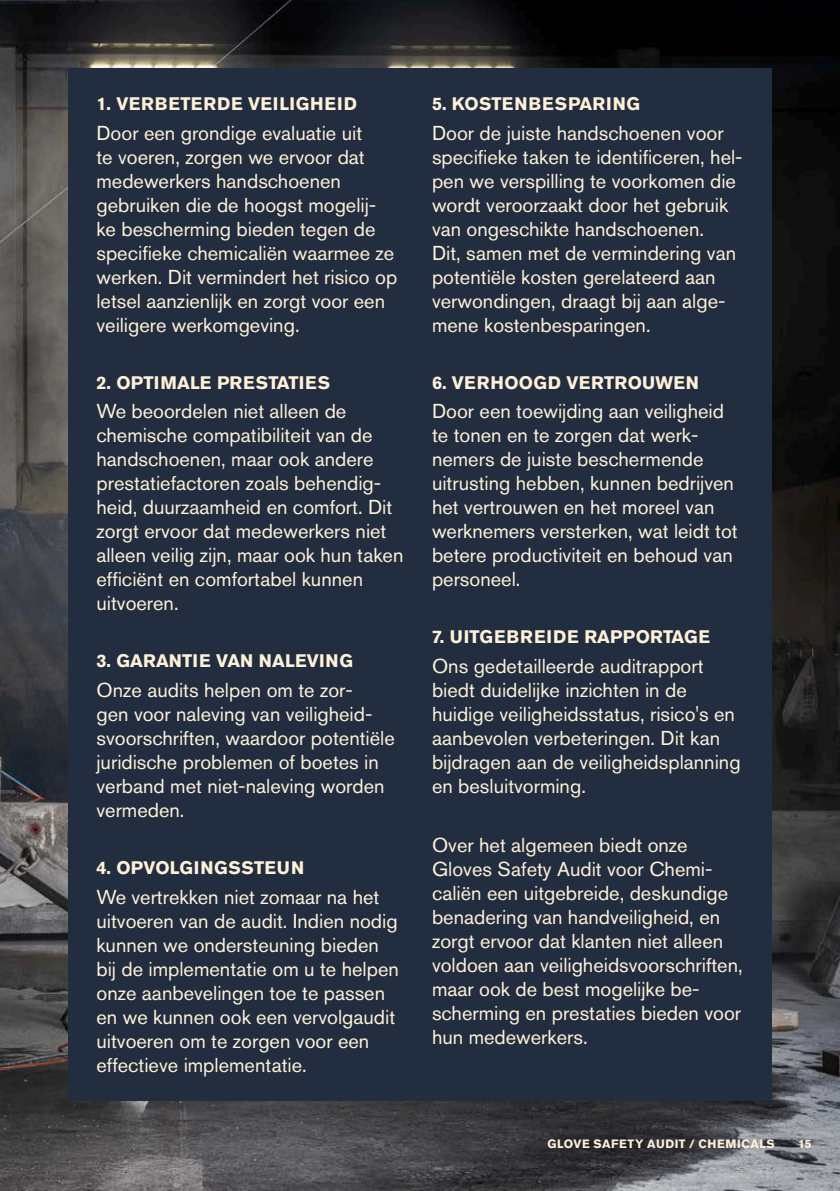
<style>
.page{position:relative;width:840px;height:1191px;background:#fff}
.page>*{position:absolute;margin:0;border:0;box-sizing:border-box;transform-origin:0 0}
.t1{font:20px/24px "Akzidenz Grotesk Pro";color:#fef1d9}
.t2{font:700 18px "Akzidenz Grotesk Pro";letter-spacing:.01em;color:#fef1d9}
.t3{font:700 18px "Akzidenz Grotesk Pro";letter-spacing:.03em;color:#fef1d9}
.t4{font:700 18px "Akzidenz Grotesk Pro";letter-spacing:.05em;color:#fef1d9}
.t5{font:700 18px "Akzidenz Grotesk Pro";letter-spacing:.04em;color:#fef1d9}
.t6{font:700 12px "Akzidenz Grotesk Pro";letter-spacing:.045em;color:#fef1d9}
</style>
<div class="page">
<img style="left:0;top:0;width:839px;height:1191px">
<div style="left:68px;top:68px;width:703px;height:1032px;background:#222d3f"></div>
<div style="left:405px;top:54px;width:29px;height:28px;border:1px solid #ed0277;border-radius:50%"></div>
<p class="t4" style="left:96px;top:92px;width:262px">1. VERBETERDE VEILIGHEID</p>
<p class="t1" style="left:96px;top:120px;width:302px">Door een grondige evaluatie uit<br>te voeren, zorgen we ervoor dat medewerkers handschoenen gebruiken die de hoogst mogelij&shy;ke bescherming bieden tegen de specifieke chemicaliën waarmee ze werken. Dit vermindert het risico op letsel aanzienlijk en zorgt voor een veiligere werkomgeving.</p>
<p class="t2" style="left:96px;top:370px;width:235px">2. OPTIMALE PRESTATIES</p>
<p class="t1" style="left:96px;top:399px;width:308px">We beoordelen niet alleen de chemische compatibiliteit van de handschoenen, maar ook andere prestatiefactoren zoals behendig&shy;heid, duurzaamheid en comfort. Dit zorgt ervoor dat medewerkers niet alleen veilig zijn, maar ook hun taken efficiënt en comfortabel kunnen uitvoeren.</p>
<p class="t2" style="left:96px;top:649px;width:258px">3. GARANTIE VAN NALEVING</p>
<p class="t1" style="left:96px;top:678px;width:299px">Onze audits helpen om te zor-<br>gen voor naleving van veiligheid&shy;svoorschriften, waardoor potentiële juridische problemen of boetes in verband met niet-naleving worden vermeden.</p>
<p class="t2" style="left:96px;top:856px;width:209px">4. OPVOLGINGSSTEUN</p>
<p class="t1" style="left:96px;top:884px;width:304px">We vertrekken niet zomaar na het uitvoeren van de audit. Indien nodig kunnen we ondersteuning bieden bij de implementatie om u te helpen onze aanbevelingen toe te passen en we kunnen ook een vervolgaudit uitvoeren om te zorgen voor een effectieve implementatie.</p>
<p class="t5" style="left:432px;top:92px;width:209px">5. KOSTENBESPARING</p>
<p class="t1" style="left:432px;top:120px;width:312px">Door de juiste handschoenen voor specifieke taken te identificeren, hel&shy;pen we verspilling te voorkomen die wordt veroorzaakt door het gebruik van ongeschikte handschoenen.<br>Dit, samen met de vermindering van potentiële kosten gerelateerd aan verwondingen, draagt bij aan alge&shy;mene kostenbesparingen.</p>
<p class="t2" style="left:432px;top:370px;width:268px">6. VERHOOGD VERTROUWEN</p>
<p class="t1" style="left:432px;top:399px;width:307px">Door een toewijding aan veiligheid te tonen en te zorgen dat werk&shy;nemers de juiste beschermende uitrusting hebben, kunnen bedrijven het vertrouwen en het moreel van werknemers versterken, wat leidt tot betere productiviteit en behoud van personeel.</p>
<p class="t3" style="left:432px;top:625px;width:279px">7. UITGEBREIDE RAPPORTAGE</p>
<p class="t1" style="left:432px;top:654px;width:310px">Ons gedetailleerde auditrapport biedt duidelijke inzichten in de huidige veiligheidsstatus, risico's en aanbevolen verbeteringen. Dit kan bijdragen aan de veiligheidsplanning en besluitvorming.</p>
<p class="t1" style="left:432px;top:833px;width:312px">Over het algemeen biedt onze<br>Gloves Safety Audit voor Chemi&shy;caliën een uitgebreide, deskundige benadering van handveiligheid, en zorgt ervoor dat klanten niet alleen voldoen aan veiligheidsvoorschriften, maar ook de best mogelijke be&shy;scherming en prestaties bieden voor hun medewerkers.</p>
<p class="t6" style="left:547px;top:1136px;width:229px">GLOVE SAFETY AUDIT / CHEMICALS</p>
<p class="t6" style="left:797px;top:1136px;width:15px">15</p>
</div>
